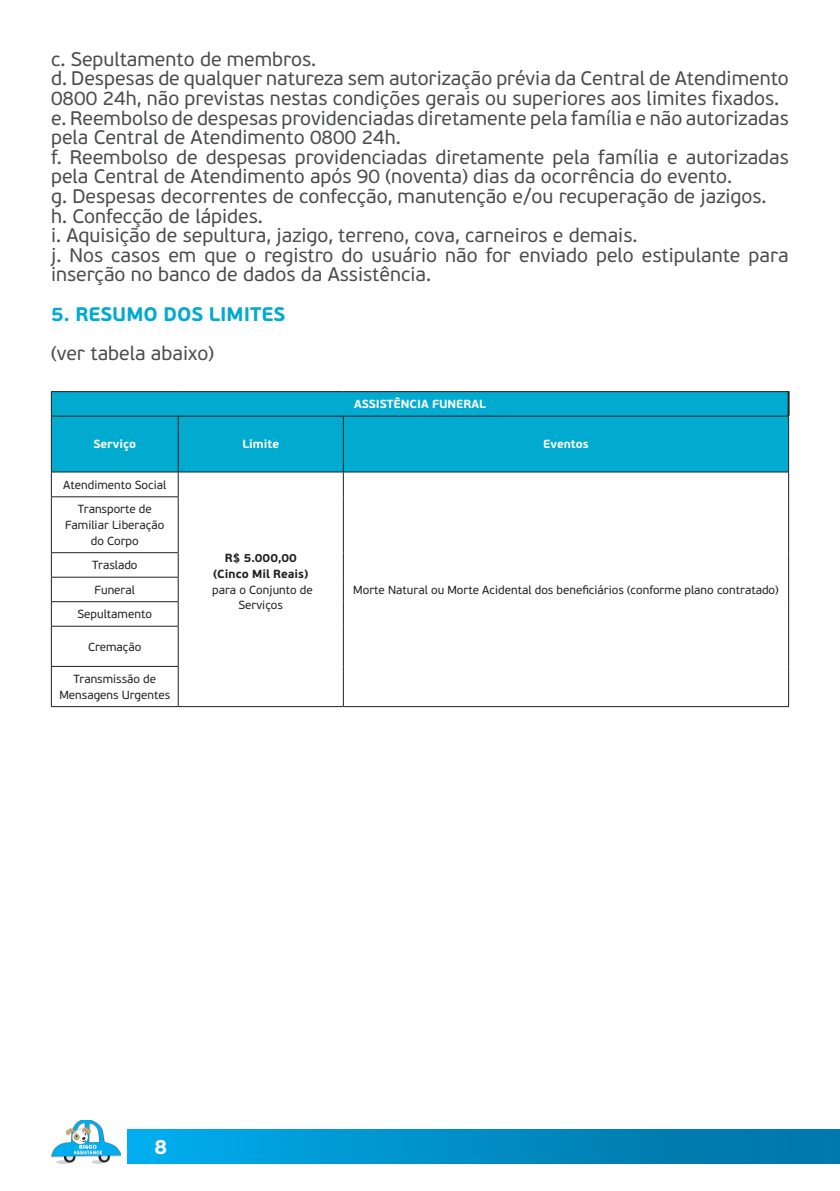
<style>
.page{position:relative;width:840px;height:1191px;background:#fff}
.page>*{position:absolute;margin:0;border:0;box-sizing:border-box;transform-origin:0 0}
.t1{font:700 20.6px "PF Beau Sans Pro";color:#fff}
.t2{font:19.6px/19.6px "PF Beau Sans Pro";color:#4b4c4d}
.t3{font:700 19.6px "PF Beau Sans Pro";color:#00abcf}
.t4{font:11.8px/15.6px "PF Beau Sans Pro";color:#231f20;text-align:center}
.t5{font:700 11.8px "PF Beau Sans Pro";color:#fff}
.t6{font:700 11.8px/15.6px "PF Beau Sans Pro";color:#231f20;text-align:center}
</style>
<div class="page">
<div style="left:127px;top:1129px;width:712px;height:34px;background:linear-gradient(to right,#00aceb,#0072a3)"></div>
<img style="left:51px;top:1120px;width:70px;height:43px">
<div style="left:52px;top:392px;width:735px;height:79px;background:#00abcf"></div>
<hr style="left:51px;top:416px;width:1px;height:56px;background:#231f20">
<hr style="left:178px;top:416px;width:1px;height:56px;background:#231f20">
<hr style="left:343px;top:416px;width:1px;height:56px;background:#231f20">
<hr style="left:787px;top:416px;width:1px;height:56px;background:#231f20">
<hr style="left:51px;top:471px;width:127px;height:1px;background:#231f20">
<svg style="left:51px;top:472px;width:1px;height:24px"></svg>
<hr style="left:178px;top:471px;width:165px;height:1px;background:#231f20">
<svg style="left:178px;top:472px;width:1px;height:24px"></svg>
<hr style="left:343px;top:471px;width:445px;height:1px;background:#231f20">
<svg style="left:343px;top:472px;width:1px;height:25px"></svg>
<hr style="left:343px;top:497px;width:1px;height:55px;background:#231f20">
<hr style="left:787px;top:497px;width:1px;height:55px;background:#231f20">
<svg style="left:343px;top:552px;width:1px;height:74px"></svg>
<hr style="left:343px;top:626px;width:1px;height:40px;background:#231f20">
<hr style="left:787px;top:626px;width:1px;height:40px;background:#231f20">
<hr style="left:343px;top:666px;width:1px;height:40px;background:#231f20">
<hr style="left:787px;top:666px;width:1px;height:40px;background:#231f20">
<hr style="left:51px;top:496px;width:127px;height:1px;background:#231f20">
<hr style="left:51px;top:497px;width:1px;height:55px;background:#231f20">
<hr style="left:178px;top:497px;width:1px;height:55px;background:#231f20">
<hr style="left:51px;top:552px;width:127px;height:1px;background:#231f20">
<hr style="left:51px;top:577px;width:127px;height:1px;background:#231f20">
<hr style="left:51px;top:601px;width:127px;height:1px;background:#231f20">
<svg style="left:51px;top:553px;width:1px;height:73px"></svg>
<svg style="left:178px;top:553px;width:1px;height:73px"></svg>
<hr style="left:51px;top:626px;width:127px;height:1px;background:#231f20">
<hr style="left:51px;top:626px;width:1px;height:40px;background:#231f20">
<hr style="left:178px;top:626px;width:1px;height:40px;background:#231f20">
<hr style="left:51px;top:666px;width:127px;height:1px;background:#231f20">
<hr style="left:51px;top:666px;width:1px;height:40px;background:#231f20">
<hr style="left:178px;top:666px;width:1px;height:40px;background:#231f20">
<hr style="left:51px;top:706px;width:127px;height:1px;background:#231f20">
<hr style="left:178px;top:706px;width:165px;height:1px;background:#231f20">
<hr style="left:343px;top:706px;width:445px;height:1px;background:#231f20">
<hr style="left:51px;top:391px;width:127px;height:1px;background:#231f20">
<svg style="left:51px;top:392px;width:1px;height:24px"></svg>
<hr style="left:178px;top:391px;width:165px;height:1px;background:#231f20">
<hr style="left:343px;top:391px;width:446px;height:1px;background:#231f20">
<hr style="left:51px;top:416px;width:127px;height:1px;background:#231f20">
<hr style="left:178px;top:416px;width:165px;height:1px;background:#231f20">
<hr style="left:343px;top:416px;width:445px;height:1px;background:#231f20">
<hr style="left:787px;top:392px;width:2px;height:24px;background:#231f20">
<p class="t2" style="left:51px;top:49px;width:738px">c. Sepultamento de membros.<br>d. Despesas de qualquer natureza sem autorização prévia da Central de Atendimento 0800 24h, não previstas nestas condições gerais ou superiores aos limites fixados. e. Reembolso de despesas providenciadas diretamente pela família e não autorizadas pela Central de Atendimento 0800 24h.<br>f. Reembolso de despesas providenciadas diretamente pela família e autorizadas pela Central de Atendimento após 90 (noventa) dias da ocorrência do evento.<br>g. Despesas decorrentes de confecção, manutenção e/ou recuperação de jazigos.<br>h. Confecção de lápides.<br>i. Aquisição de sepultura, jazigo, terreno, cova, carneiros e demais.<br>j. Nos casos em que o registro do usuário não for enviado pelo estipulante para inserção no banco de dados da Assistência.</p>
<p class="t3" style="left:51px;top:302px;width:235px">5. RESUMO DOS LIMITES</p>
<p class="t2" style="left:51px;top:343px;width:164px">(ver tabela abaixo)</p>
<p class="t5" style="left:354px;top:397px;width:133px">ASSISTÊNCIA FUNERAL</p>
<p class="t5" style="left:93px;top:437px;width:44px">Serviço</p>
<p class="t5" style="left:242px;top:437px;width:38px">Limite</p>
<p class="t5" style="left:543px;top:437px;width:47px">Eventos</p>
<p class="t4" style="left:63px;top:477px;width:105px">Atendimento Social</p>
<p class="t4" style="left:65px;top:501px;width:100px">Transporte de<br>Familiar Liberação do Corpo</p>
<p class="t4" style="left:78px;top:553px;width:76px;line-height:24.4px">Traslado<br>Funeral<br>Sepultamento</p>
<p class="t4" style="left:88px;top:639px;width:55px">Cremação</p>
<p class="t4" style="left:59px;top:671px;width:112px">Transmissão de<br>Mensagens Urgentes</p>
<p class="t6" style="left:213px;top:550px;width:97px">R$ 5.000,00 (Cinco Mil Reais)</p>
<p class="t4" style="left:212px;top:582px;width:102px">para o Conjunto de<br>Serviços</p>
<p class="t4" style="left:353px;top:582px;width:426px">Morte Natural ou Morte Acidental dos beneficiários (conforme plano contratado)</p>
<p class="t1" style="left:154px;top:1134px;width:15px">8</p>
</div>
